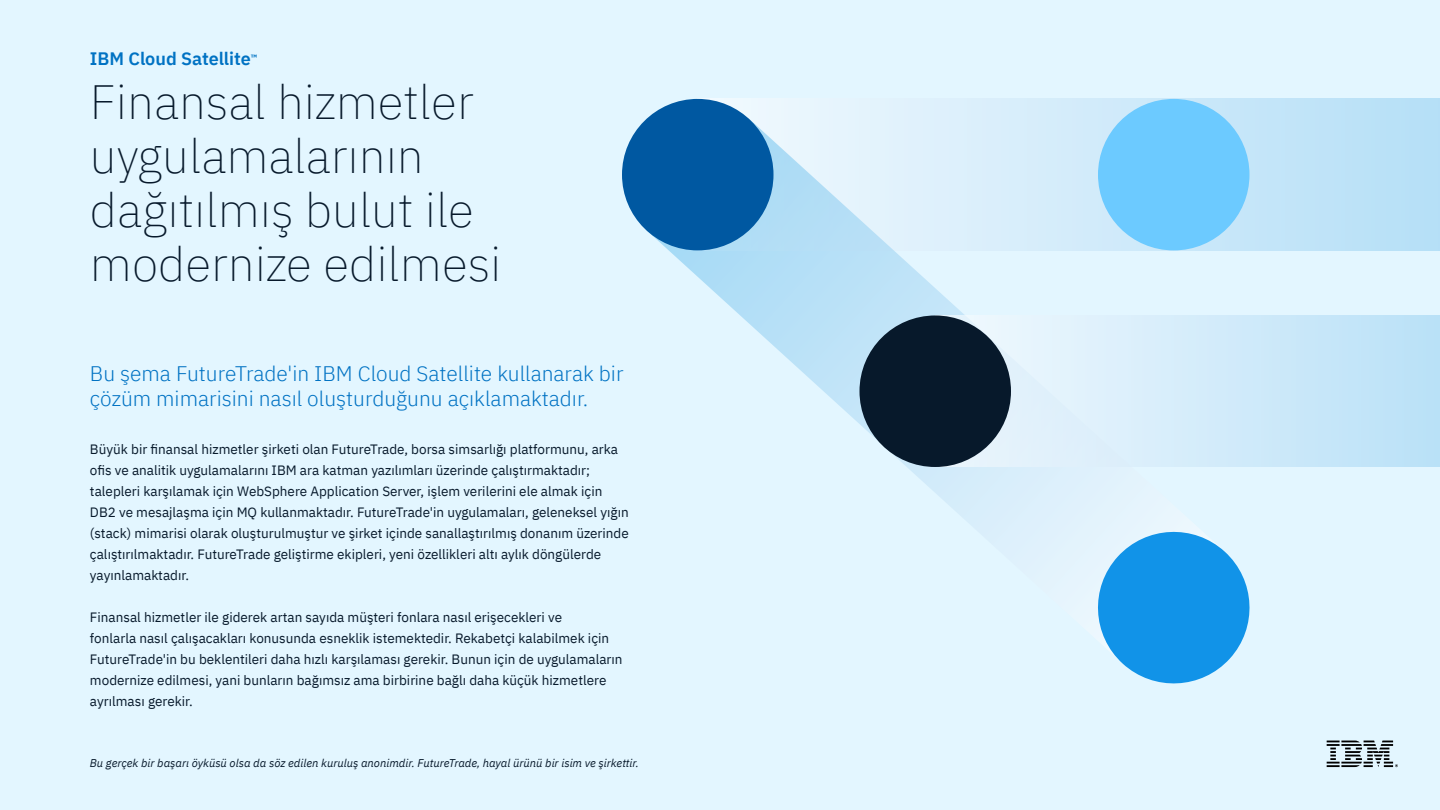
<style>
.page{position:relative;width:1440px;height:810px;background:#e3f6ff}
.page>*{position:absolute;margin:0;border:0;box-sizing:border-box;transform-origin:0 0}
.t1{font:200 48px/54px "IBM Plex Sans";color:#07192b}
.t2{font:300 21px/25.5px "IBM Plex Sans";color:#0072c3}
.t3{font:600 18px "IBM Plex Sans";color:#0072c3}
.t4{font:13.5px/21px "IBM Plex Sans";color:#07192b}
.t5{font:italic 11.25px "IBM Plex Sans";color:#07192b}
</style>
<div class="page">
<svg style="left:1327px;top:741px;width:71px;height:26px"></svg>
<div style="left:698px;top:99px;width:742px;height:151px;background:linear-gradient(to right,#f1f9fe,#b5dff7)"></div>
<svg style="left:647px;top:118px;width:578px;height:408px"></svg>
<div style="left:622px;top:99px;width:152px;height:151px;background:#0058a1;border-radius:50%"></div>
<div style="left:1098px;top:99px;width:152px;height:151px;background:#6ccaff;border-radius:50%"></div>
<svg style="left:1090px;top:523px;width:160px;height:161px"></svg>
<div style="left:935px;top:315px;width:505px;height:152px;background:linear-gradient(to right,#edf6fc,#bbe2f8)"></div>
<div style="left:859px;top:315px;width:152px;height:152px;background:#07192b;border-radius:50%"></div>
<h3 class="t3" style="left:90px;top:44px;width:169px">IBM Cloud Satellite<sup>™</sup></h3>
<h1 class="t1" style="left:90px;top:71px;width:413px">Finansal hizmetler uygulamalarının dağıtılmış bulut ile modernize edilmesi</h1>
<h2 class="t2" style="left:90px;top:359px;width:535px">Bu şema FutureTrade'in IBM Cloud Satellite kullanarak bir çözüm mimarisini nasıl oluşturduğunu açıklamaktadır.</h2>
<p class="t4" style="left:90px;top:438px;width:540px">Büyük bir finansal hizmetler şirketi olan FutureTrade, borsa simsarlığı platformunu, arka ofis ve analitik uygulamalarını IBM ara katman yazılımları üzerinde çalıştırmaktadır; talepleri karşılamak için WebSphere Application Server, işlem verilerini ele almak için DB2 ve mesajlaşma için MQ kullanmaktadır. FutureTrade'in uygulamaları, geleneksel yığın (stack) mimarisi olarak oluşturulmuştur ve şirket içinde sanallaştırılmış donanım üzerinde çalıştırılmaktadır. FutureTrade geliştirme ekipleri, yeni özellikleri altı aylık döngülerde yayınlamaktadır.</p>
<p class="t4" style="left:90px;top:606px;width:534px">Finansal hizmetler ile giderek artan sayıda müşteri fonlara nasıl erişecekleri ve<br>fonlarla nasıl çalışacakları konusunda esneklik istemektedir. Rekabetçi kalabilmek için FutureTrade'in bu beklentileri daha hızlı karşılaması gerekir. Bunun için de uygulamaların modernize edilmesi, yani bunların bağımsız ama birbirine bağlı daha küçük hizmetlere ayrılması gerekir.</p>
<p class="t5" style="left:90px;top:755px;width:550px">Bu gerçek bir başarı öyküsü olsa da söz edilen kuruluş anonimdir. FutureTrade, hayal ürünü bir isim ve şirkettir.</p>
</div>
